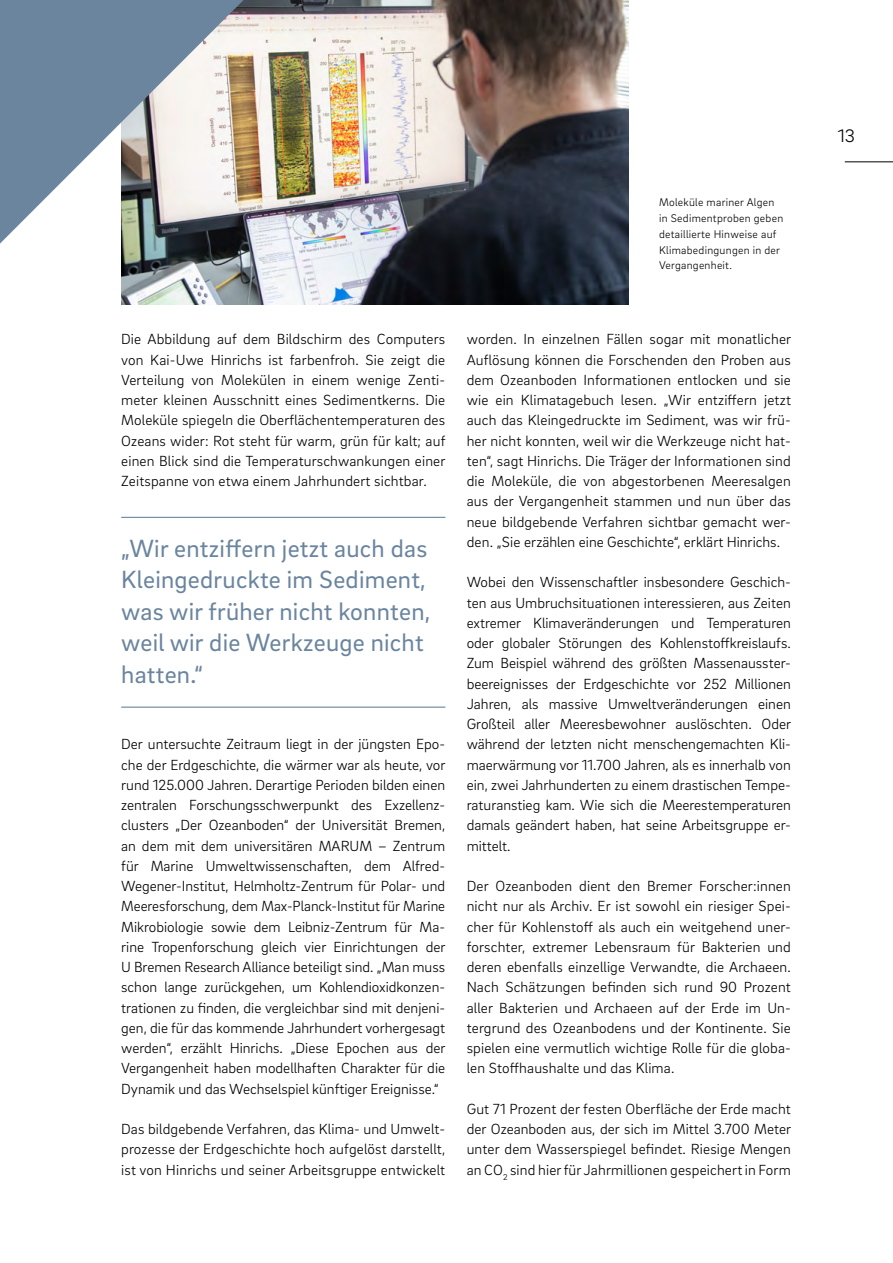
<style>
.page{position:relative;width:893px;height:1263px;background:#fff}
.page>*{position:absolute;margin:0;border:0;box-sizing:border-box;transform-origin:0 0}
.t1{font:25.5px/31.5px "Brix Sans";letter-spacing:.01em;color:#6b859f}
.t2{font:300 18.6px "Brix Sans";color:#000}
.t3{font:300 15px/20.2px "Brix Sans";letter-spacing:.01em;color:#000;text-align:justify}
.t4{font:300 11.4px/15.8px "Brix Sans";letter-spacing:.025em;color:#000}
</style>
<div class="page">
<hr style="left:845px;top:162px;width:48px;height:1px;background:#000">
<hr style="left:121px;top:706px;width:324px;height:2px;background:#6b859f">
<hr style="left:121px;top:517px;width:324px;height:1px;background:#6b859f">
<img style="left:121px;top:0;width:508px;height:304px">
<svg style="left:0;top:0;width:244px;height:244px;fill:#6b859f"></svg>
<p class="t4" style="left:659px;top:194px;width:126px">Moleküle mariner Algen in Sedimentproben geben detaillierte Hinweise auf<br>Klimabedingungen in der<br>Vergangenheit.</p>
<p class="t3" style="left:121px;top:329px;width:326px">Die Abbildung auf dem Bildschirm des Computers von Kai-Uwe Hinrichs ist farbenfroh. Sie zeigt die Verteilung von Molekülen in einem wenige Zenti&shy;meter kleinen Ausschnitt eines Sedimentkerns. Die Moleküle spiegeln die Oberflächentemperaturen des Ozeans wider: Rot steht für warm, grün für kalt; auf einen Blick sind die Temperaturschwankungen einer Zeitspanne von etwa einem Jahrhundert sichtbar.</p>
<h1 class="t1" style="left:121px;top:532px;width:311px">„Wir entziffern jetzt auch das<br>Kleingedruckte im Sediment, was wir früher nicht konnten, weil wir die Werkzeuge nicht hatten.“</h1>
<p class="t3" style="left:121px;top:734px;width:326px">Der untersuchte Zeitraum liegt in der jüngsten Epo&shy;che der Erdgeschichte, die wärmer war als heute, vor rund 125.000 Jahren. Derartige Perioden bilden einen zentralen Forschungsschwerpunkt des Exzellenz&shy;clusters „Der Ozeanboden“ der Universität Bremen, an dem mit dem universitären MARUM – Zentrum für Marine Umweltwissenschaften, dem Alfred-Wegener-Institut, Helmholtz-Zentrum für Polar- und Meeresforschung, dem Max-Planck-Institut für Marine Mikrobiologie sowie dem Leibniz-Zentrum für Ma&shy;rine Tropenforschung gleich vier Einrichtungen der U Bremen Research Alliance beteiligt sind. „Man muss schon lange zurückgehen, um Kohlendioxidkonzen&shy;trationen zu finden, die vergleichbar sind mit denjeni&shy;gen, die für das kommende Jahrhundert vorhergesagt werden“, erzählt Hinrichs. „Diese Epochen aus der Vergangenheit haben modellhaften Charakter für die Dynamik und das Wechselspiel künftiger Ereignisse.“</p>
<p class="t3" style="left:121px;top:1118px;width:326px">Das bildgebende Verfahren, das Klima- und Umwelt&shy;prozesse der Erdgeschichte hoch aufgelöst darstellt, ist von Hinrichs und seiner Arbeitsgruppe entwickelt</p>
<p class="t3" style="left:467px;top:329px;width:326px">worden. In einzelnen Fällen sogar mit monatlicher Auflösung können die Forschenden den Proben aus dem Ozeanboden Informationen entlocken und sie wie ein Klimatagebuch lesen. „Wir entziffern jetzt auch das Kleingedruckte im Sediment, was wir frü&shy;her nicht konnten, weil wir die Werkzeuge nicht hat&shy;ten“, sagt Hinrichs. Die Träger der Informationen sind die Moleküle, die von abgestorbenen Meeresalgen aus der Vergangenheit stammen und nun über das neue bildgebende Verfahren sichtbar gemacht wer&shy;den. „Sie erzählen eine Geschichte“, erklärt Hinrichs.</p>
<p class="t3" style="left:467px;top:572px;width:326px">Wobei den Wissenschaftler insbesondere Geschich&shy;ten aus Umbruchsituationen interessieren, aus Zeiten extremer Klimaveränderungen und Temperaturen oder globaler Störungen des Kohlenstoffkreislaufs.<br>Zum Beispiel während des größten Massenausster&shy;beereignisses der Erdgeschichte vor 252 Millionen Jahren, als massive Umweltveränderungen einen Großteil aller Meeresbewohner auslöschten. Oder während der letzten nicht menschengemachten Kli&shy;maerwärmung vor 11.700 Jahren, als es innerhalb von ein, zwei Jahrhunderten zu einem drastischen Tempe&shy;raturanstieg kam. Wie sich die Meerestemperaturen damals geändert haben, hat seine Arbeitsgruppe er&shy;mittelt.</p>
<p class="t3" style="left:467px;top:875px;width:326px">Der Ozeanboden dient den Bremer Forscher:innen nicht nur als Archiv. Er ist sowohl ein riesiger Spei&shy;cher für Kohlenstoff als auch ein weitgehend uner&shy;forschter, extremer Lebensraum für Bakterien und deren ebenfalls einzellige Verwandte, die Archaeen.<br>Nach Schätzungen befinden sich rund 90 Prozent aller Bakterien und Archaeen auf der Erde im Un&shy;tergrund des Ozeanbodens und der Kontinente. Sie spielen eine vermutlich wichtige Rolle für die globa&shy;len Stoffhaushalte und das Klima.</p>
<p class="t3" style="left:467px;top:1098px;width:326px">Gut 71 Prozent der festen Oberfläche der Erde macht der Ozeanboden aus, der sich im Mittel 3.700 Meter unter dem Wasserspiegel befindet. Riesige Mengen an CO<sub>2</sub> sind hier für Jahrmillionen gespeichert in Form</p>
<p class="t2" style="left:838px;top:124px;width:19px">13</p>
</div>
